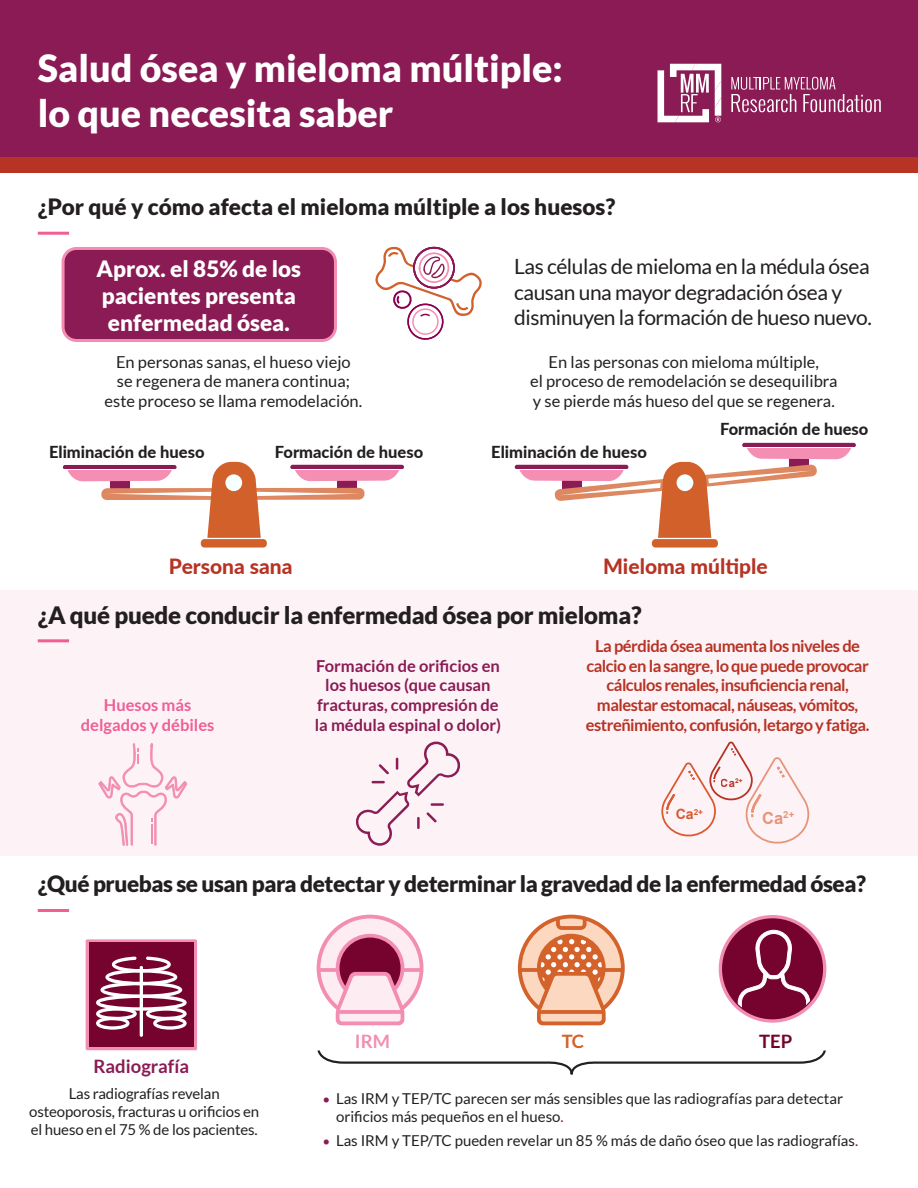
<style>
.page{position:relative;width:918px;height:1188px;background:#fff}
.page>*{position:absolute;margin:0;border:0;box-sizing:border-box;transform-origin:0 0}
.t1{font:900 37.5px "Lato";color:#fff}
.t2{font:900 24px "Lato";letter-spacing:-.01em;color:#231f20}
.t3{font:900 22.5px "Lato";letter-spacing:-.02em;color:#231f20}
.t4{font:900 22.5px/27px "Lato";color:#fff}
.t5{font:900 22.5px "Lato";color:#231f20}
.t6{font:21px/25.2px "Lato";letter-spacing:-.02em;color:#231f20}
.t7{font:800 21px "Lato";color:#b73324}
.t8{font:700 18.45px "Lato";color:#8a1b54}
.t9{font:700 18.45px "Lato";color:#f38eb3}
.t10{font:700 18.45px "Lato";color:#76032e}
.t11{font:700 18.45px "Lato";color:#d4622b}
.t12{font:16.5px/19.8px "Lato";color:#231f20;text-align:center}
.t13{font:700 16.5px/19.8px "Lato";letter-spacing:-.03em;color:#b73324;text-align:center}
.t14{font:700 16.5px/19.8px "Lato";color:#8a1b54;text-align:center}
.t15{font:800 16.5px "Lato";color:#231f20}
.t16{font:700 16.5px/19.8px "Lato";color:#f05e94;text-align:center}
.t17{font:700 16.5px "Arial";color:#e79479}
.t18{font:15px/18px "Lato";color:#231f20}
.t19{font:700 14.1px "Arial";color:#da5a31}
.t20{font:700 11.1px "Arial";color:#b73425}
.t21{font:700 9.6px "Arial";color:#e79479}
.t22{font:700 8.25px "Arial";color:#da5a31}
.s1{font-size:13.5px;color:#8a1b54}
.s2{color:#8a1b54}
</style>
<div class="page">
<div style="left:0;top:590px;width:918px;height:265px;background:#fdf3f7"></div>
<div style="left:0;top:0;width:918px;height:157px;background:#8a1b54"></div>
<div style="left:0;top:157px;width:918px;height:16px;background:#b73324"></div>
<svg style="left:731px;top:77px;width:150px;height:35px"></svg>
<svg style="left:658px;top:64px;width:63px;height:58px"></svg>
<hr style="left:38px;top:639px;width:31px;height:3px;background:#f05e94">
<hr style="left:38px;top:909px;width:31px;height:3px;background:#f05e94">
<hr style="left:38px;top:232px;width:31px;height:3px;background:#f05e94">
<svg style="left:375px;top:246px;width:107px;height:94px"></svg>
<svg style="left:99px;top:743px;width:89px;height:103px"></svg>
<svg style="left:661px;top:741px;width:149px;height:103px"></svg>
<svg style="left:356px;top:742px;width:104px;height:104px"></svg>
<div style="left:63px;top:248px;width:272px;height:92px;background:#8a1b54;border-radius:14px"></div>
<div style="left:62px;top:247px;width:275px;height:95px;border:3px solid #f38eb2;border-radius:14px"></div>
<hr style="left:63px;top:465px;width:114px;height:4px;background:#8b1b55;border-radius:2px">
<hr style="left:290px;top:465px;width:114px;height:4px;background:#8b1b55;border-radius:2px">
<svg style="left:67px;top:462px;width:333px;height:76px"></svg>
<div style="left:225px;top:474px;width:17px;height:17px;background:#f8ffff;border-radius:50%"></div>
<div style="left:201px;top:539px;width:66px;height:9px;background:#d2602b;border-radius:4px"></div>
<div style="left:652px;top:539px;width:66px;height:9px;background:#d2602b;border-radius:4px"></div>
<hr style="left:515px;top:465px;width:113px;height:4px;background:#8b1b55;border-radius:2px">
<hr style="left:742px;top:443px;width:114px;height:4px;background:#8b1b55;border-radius:2px">
<svg style="left:518px;top:445px;width:333px;height:93px"></svg>
<div style="left:86px;top:939px;width:111px;height:111px;background:#f38eb3;border-radius:2px"></div>
<div style="left:89px;top:943px;width:105px;height:104px;background:#76032e"></div>
<hr style="left:140px;top:966px;width:3px;height:71px;background:#fff;border-radius:2px">
<svg style="left:96px;top:957px;width:91px;height:73px"></svg>
<svg style="left:317px;top:915px;width:106px;height:110px"></svg>
<svg style="left:518px;top:915px;width:107px;height:110px"></svg>
<svg style="left:719px;top:915px;width:107px;height:108px"></svg>
<svg style="left:317px;top:1050px;width:509px;height:25px"></svg>
<p class="t1" style="left:38px;top:46px;width:527px">Salud ósea y mieloma múltiple:</p>
<p class="t1" style="left:38px;top:91px;width:357px">lo que necesita saber</p>
<p class="t5" style="left:38px;top:194px;width:579px">¿Por qué y cómo afecta el mieloma múltiple a los huesos?</p>
<p class="t6" style="left:514px;top:254px;width:359px">Las células de mieloma en la médula ósea causan una mayor degradación ósea y disminuyen la formación de hueso nuevo.</p>
<p class="t4" style="left:96px;top:254px;width:206px">Aprox. el 85% de los pacientes presenta enfermedad ósea.</p>
<p class="t12" style="left:105px;top:352px;width:259px">En personas sanas, el hueso viejo<br>se regenera de manera continua; este proceso se llama remodelación.</p>
<p class="t12" style="left:530px;top:352px;width:309px">En las personas con mieloma múltiple,<br>el proceso de remodelación se desequilibra y se pierde más hueso del que se regenera.</p>
<p class="t15" style="left:491px;top:440px;width:157px">Eliminación de hueso</p>
<p class="t15" style="left:720px;top:417px;width:150px">Formación de hueso</p>
<p class="t15" style="left:49px;top:440px;width:157px">Eliminación de hueso</p>
<p class="t15" style="left:275px;top:440px;width:150px">Formación de hueso</p>
<p class="t7" style="left:169px;top:550px;width:125px">Persona sana</p>
<p class="t7" style="left:603px;top:550px;width:166px">Mieloma múltiple</p>
<p class="t2" style="left:38px;top:601px;width:605px">¿A qué puede conducir la enfermedad ósea por mieloma?</p>
<p class="t16" style="left:81px;top:695px;width:135px">Huesos más delgados y débiles</p>
<p class="t14" style="left:315px;top:655px;width:188px">Formación de orificios en los huesos (que causan fracturas, compresión de la médula espinal o dolor)</p>
<p class="t13" style="left:586px;top:636px;width:285px">La pérdida ósea aumenta los niveles de calcio en la sangre, lo que puede provocar cálculos renales, insuficiencia renal, malestar estomacal, náuseas, vómitos, estreñimiento, confusión, letargo y fatiga.</p>
<p class="t20" style="left:721px;top:775px;width:23px">Ca<sup>2+</sup></p>
<p class="t22" style="left:694px;top:806px;width:11px">2+</p>
<p class="t19" style="left:676px;top:804px;width:20px">Ca</p>
<p class="t21" style="left:783px;top:808px;width:12px">2+</p>
<p class="t17" style="left:762px;top:806px;width:23px">Ca</p>
<p class="t3" style="left:38px;top:871px;width:830px">¿Qué pruebas se usan para detectar y determinar la gravedad de la enfermedad ósea?</p>
<p class="t8" style="left:94px;top:1055px;width:97px">Radiografía</p>
<p class="t18" style="left:29px;top:1085px;width:232px;text-align:center">Las radiografías revelan osteoporosis, fracturas u orificios en el hueso en el 75 % de los pacientes.</p>
<p class="t9" style="left:355px;top:1031px;width:37px">IRM</p>
<p class="t11" style="left:562px;top:1031px;width:24px">TC</p>
<p class="t10" style="left:759px;top:1031px;width:35px">TEP</p>
<p class="t18" style="left:336px;top:1089px;width:509px;text-indent:-14px"><span class="s1">•</span> Las IRM y TEP/TC parecen ser más sensibles que las radiografías para detectar orificios más pequeños en el hueso<span class="s2">.</span></p>
<p class="t18" style="left:322px;top:1131px;width:537px"><span class="s1">•</span> Las IRM y TEP/TC pueden revelar un 85 % más de daño óseo que las radiografías<span class="s2">.</span></p>
</div>
